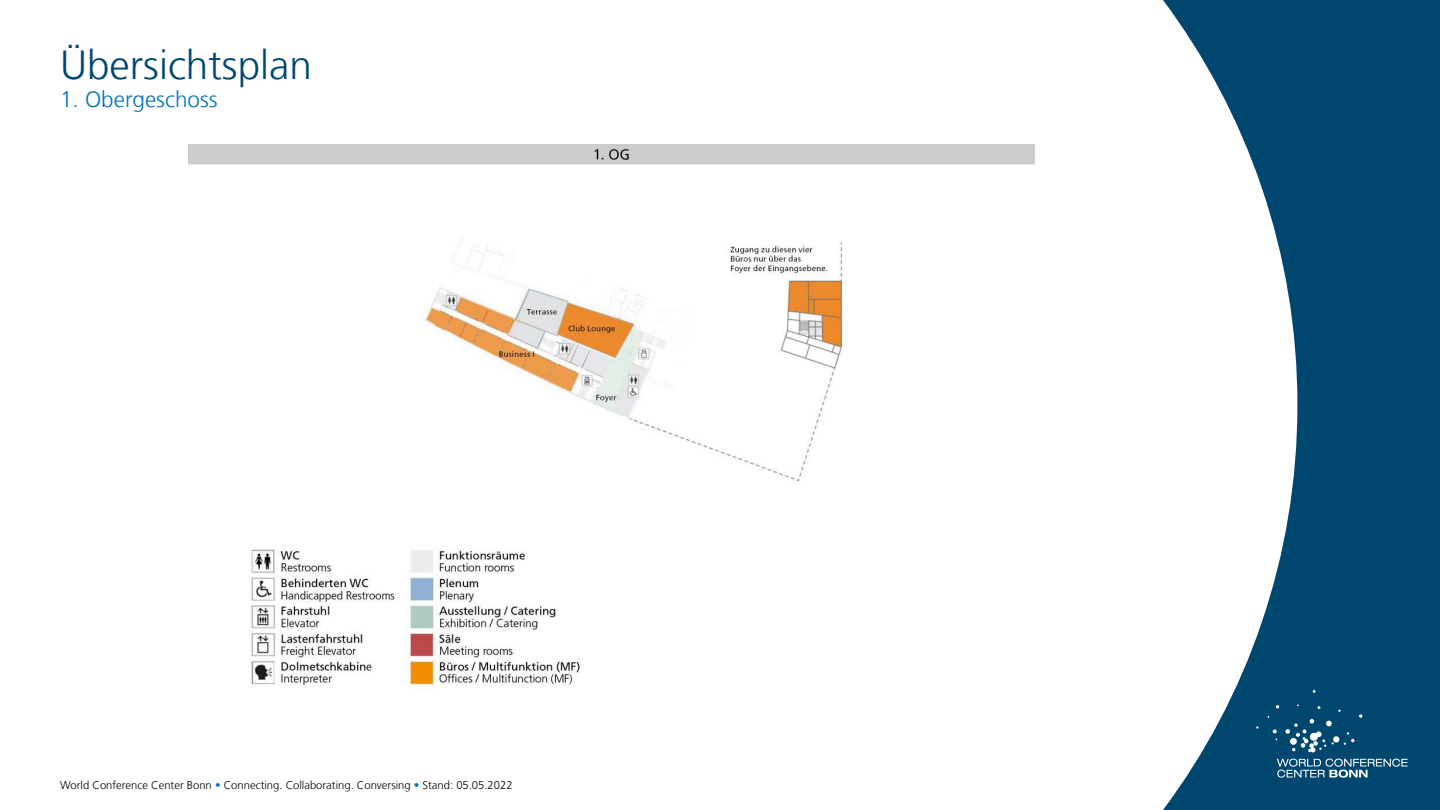
<style>
.page{position:relative;width:1440px;height:810px;background:#fff}
.page>*{position:absolute;margin:0;border:0;box-sizing:border-box;transform-origin:0 0}
.t1{font:300 40.5px "Frutiger LT";color:#004770}
.t2{font:300 22.5px "Frutiger LT";color:#0074b8}
.t3{font:300 11.25px "Frutiger LT";color:#000}
.s1{color:#0074b8}
</style>
<div class="page">
<svg style="left:1163px;top:0;width:277px;height:810px;fill:#004770"></svg>
<svg style="left:1277px;top:759px;width:131px;height:19px;background:#437795"></svg>
<svg style="left:1273px;top:729px;width:4px;height:4px"></svg>
<div style="left:1333px;top:736px;width:6px;height:7px;background:#fff;border-radius:50%"></div>
<svg style="left:1359px;top:714px;width:3px;height:4px"></svg>
<svg style="left:1285px;top:719px;width:49px;height:33px;background:#326b8c"></svg>
<svg style="left:1344px;top:732px;width:10px;height:13px"></svg>
<img style="left:189px;top:145px;width:845px;height:542px">
<h1 class="t1" style="left:60px;top:42px;width:254px">Übersichtsplan</h1>
<h2 class="t2" style="left:60px;top:87px;width:159px">1. Obergeschoss</h2>
<p class="t3" style="left:60px;top:779px;width:454px">World Conference Center Bonn <span class="s1">•</span> Connecting. Collaborating. Conversing <span class="s1">•</span> Stand: 05.05.2022</p>
</div>
